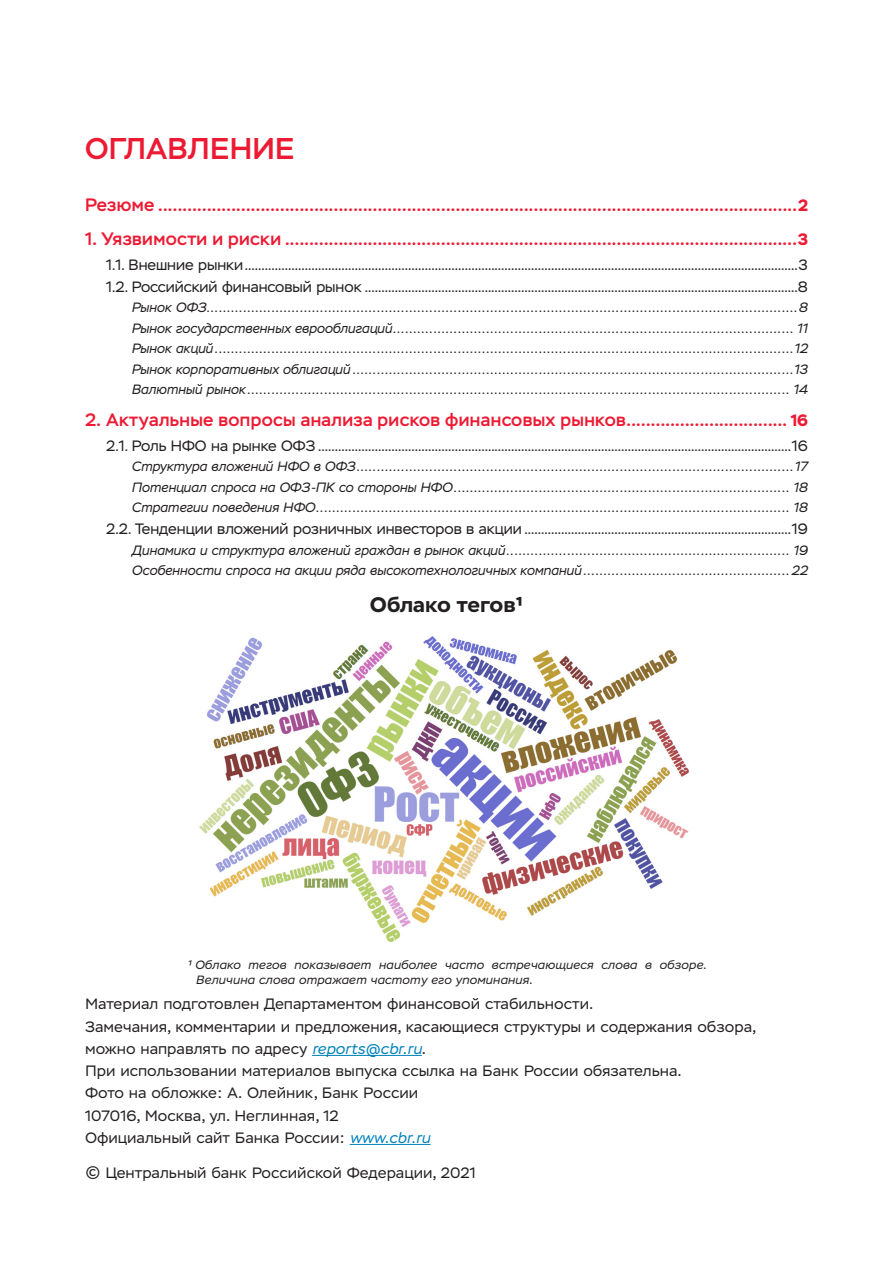
<style>
.page{position:relative;width:893px;height:1263px;background:#fff}
.page>*{position:absolute;margin:0;border:0;box-sizing:border-box;transform-origin:0 0}
.Содержание{font:500 30px "Stem";letter-spacing:.01em;color:#ed1a33}
.Текст{font:700 21px "Stem Text";color:#231f20}
.t1{font:500 18px "Stem";letter-spacing:.02em;color:#ed1a33}
.t2{font:15px "Stem";color:#231f20}
.Выходные_данные{font:15px "Stem Text";color:#231f20}
.t3{font:italic 13.5px "Stem";color:#231f20}
.Сноска{font:italic 12px/14.4px "Stem Text";color:#231f20}
.s1{font-weight:700;font-size:16.5px}
.s2{font-family:"Stem Text"}
.s3{font-style:italic;color:#0082ba}
</style>
<div class="page">
<hr style="left:312px;top:1055px;width:110px;height:1px;background:#0082ba">
<hr style="left:350px;top:1144px;width:80px;height:1px;background:#0082ba">
<img style="left:199px;top:636px;width:491px;height:306px">
<p class="Содержание" style="left:85px;top:131px;width:211px">ОГЛАВЛЕНИЕ</p>
<p class="t1" style="left:85px;top:193px;width:724px">Резюме ...................................................................................................................................<span class="s1">2</span></p>
<p class="t1" style="left:85px;top:228px;width:724px">1. Уязвимости и риски .........................................................................................................<span class="s1">3</span></p>
<p class="t2" style="left:106px;top:256px;width:703px">1.1. Внешние рынки......................................................................................................................................................................<span class="s2">3</span></p>
<p class="t2" style="left:106px;top:278px;width:703px">1.2. Российский финансовый рынок ..................................................................................................................................<span class="s2">8</span></p>
<p class="t3" style="left:132px;top:300px;width:678px">Рынок ОФЗ..................................................................................................................................................8</p>
<p class="t3" style="left:132px;top:320px;width:678px">Рынок государственных еврооблигаций................................................................................................... 11</p>
<p class="t3" style="left:132px;top:340px;width:678px">Рынок акций...............................................................................................................................................12</p>
<p class="t3" style="left:132px;top:361px;width:678px">Рынок корпоративных облигаций .............................................................................................................13</p>
<p class="t3" style="left:132px;top:381px;width:678px">Валютный рынок...................................................................................................................................... 14</p>
<p class="t1" style="left:85px;top:409px;width:724px">2. Актуальные вопросы анализа рисков финансовых рынков................................. <span class="s1">16</span></p>
<p class="t2" style="left:106px;top:437px;width:703px">2.1. Роль НФО на рынке ОФЗ ..............................................................................................................................................<span class="s2">16</span></p>
<p class="t3" style="left:132px;top:458px;width:678px">Структура вложений НФО в ОФЗ............................................................................................................17</p>
<p class="t3" style="left:132px;top:479px;width:678px">Потенциал спроса на ОФЗ-ПК со стороны НФО................................................................................... 18</p>
<p class="t3" style="left:132px;top:499px;width:678px">Стратегии поведения НФО..................................................................................................................... 18</p>
<p class="t2" style="left:106px;top:520px;width:703px">2.2. Тенденции вложений розничных инвесторов в акции ................................................................................<span class="s2">19</span></p>
<p class="t3" style="left:132px;top:542px;width:678px">Динамика и структура вложений граждан в рынок акций...................................................................... 19</p>
<p class="t3" style="left:132px;top:562px;width:678px">Особенности спроса на акции ряда высокотехнологичных компаний...................................................22</p>
<p class="Текст" style="left:370px;top:591px;width:155px">Облако тегов¹</p>
<p class="Сноска" style="left:196px;top:958px;width:512px;text-indent:-9px">¹ Облако тегов показывает наиболее часто встречающиеся слова в обзоре.<br>Величина слова отражает частоту его упоминания.</p>
<p class="Выходные_данные" style="left:85px;top:995px;width:510px">Материал подготовлен Департаментом финансовой стабильности.</p>
<p class="Выходные_данные" style="left:85px;top:1018px;width:673px">Замечания, комментарии и предложения, касающиеся структуры и содержания обзора,</p>
<p class="Выходные_данные" style="left:85px;top:1040px;width:343px">можно направлять по адресу <span class="s3">reports@cbr.ru</span>.</p>
<p class="Выходные_данные" style="left:85px;top:1062px;width:598px">При использовании материалов выпуска ссылка на Банк России обязательна.</p>
<p class="Выходные_данные" style="left:85px;top:1084px;width:335px">Фото на обложке: А. Олейник, Банк России</p>
<p class="Выходные_данные" style="left:85px;top:1107px;width:255px">107016, Москва, ул. Неглинная, 12</p>
<p class="Выходные_данные" style="left:85px;top:1129px;width:347px">Официальный сайт Банка России: <span class="s3">www.cbr.ru</span></p>
<p class="Выходные_данные" style="left:85px;top:1164px;width:392px">© Центральный банк Российской Федерации, 2021</p>
</div>
